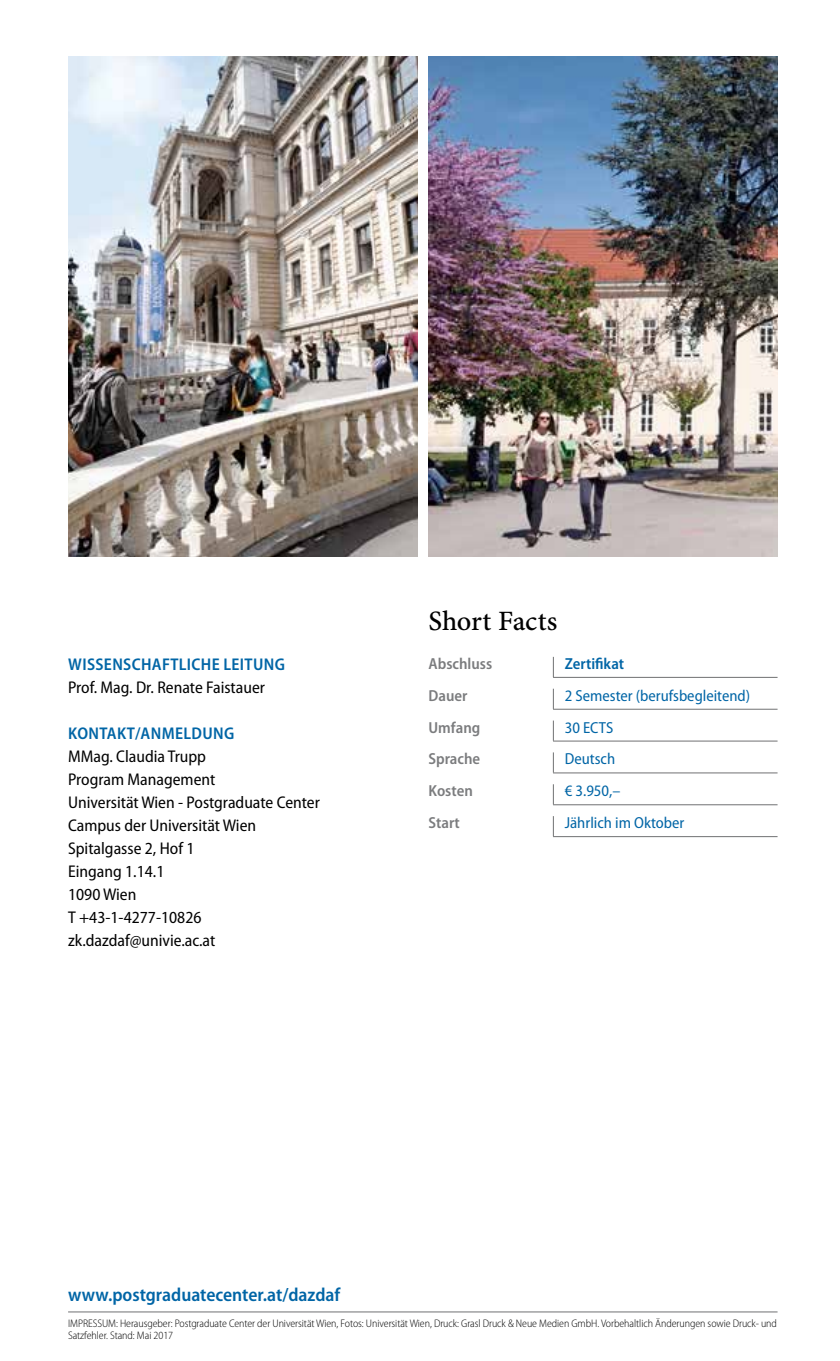
<style>
.page{position:relative;width:840px;height:1361px;background:#fff}
.page>*{position:absolute;margin:0;border:0;box-sizing:border-box;transform-origin:0 0}
.t1{font:28px "Minion Pro Medium Capt";letter-spacing:-.005em;color:#000}
.t2{font:600 semi-condensed 19px "Myriad Pro";color:#0065a6}
.t3{font:semi-condensed 17px/23px "Myriad Pro";color:#000}
.t4{font:600 semi-condensed 17px "Myriad Pro";letter-spacing:.02em;color:#0065a6}
.t5{font:semi-condensed 16px "Myriad Pro";color:#0065a6}
.t6{font:600 semi-condensed 16px "Myriad Pro";color:#7b7c7e}
.t7{font:600 semi-condensed 16px "Myriad Pro";color:#0065a6}
.t8{font:300 semi-condensed 11px/12px "Myriad Pro";letter-spacing:-.005em;color:#000}
</style>
<div class="page">
<svg style="left:552px;top:657px;width:1px;height:20px"></svg>
<hr style="left:552px;top:677px;width:225px;height:1px;background:#707172">
<svg style="left:552px;top:689px;width:1px;height:20px"></svg>
<hr style="left:552px;top:709px;width:225px;height:1px;background:#707172">
<hr style="left:552px;top:741px;width:225px;height:1px;background:#707172">
<svg style="left:552px;top:721px;width:1px;height:20px"></svg>
<svg style="left:552px;top:752px;width:1px;height:20px"></svg>
<hr style="left:552px;top:772px;width:225px;height:1px;background:#707172">
<svg style="left:552px;top:784px;width:1px;height:20px"></svg>
<hr style="left:552px;top:804px;width:225px;height:1px;background:#707172">
<svg style="left:552px;top:816px;width:1px;height:20px"></svg>
<hr style="left:552px;top:836px;width:225px;height:1px;background:#707172">
<hr style="left:68px;top:1311px;width:709px;height:1px;background:#707172">
<img style="left:428px;top:57px;width:349px;height:500px">
<img style="left:68px;top:57px;width:349px;height:500px">
<p class="t4" style="left:68px;top:653px;width:218px">Wissenschaftliche leitung</p>
<p class="t3" style="left:68px;top:675px;width:198px">Prof. Mag. Dr. Renate Faistauer</p>
<p class="t4" style="left:68px;top:722px;width:167px">Kontakt/Anmeldung</p>
<p class="t3" style="left:68px;top:744px;width:253px">MMag. Claudia Trupp<br>Program Management<br>Universität Wien - Postgraduate Center<br>Campus der Universität Wien<br>Spitalgasse 2, Hof 1<br>Eingang 1.14.1<br>1090 Wien<br>T +43-1-4277-10826 zk.dazdaf@univie.ac.at</p>
<h1 class="t1" style="left:428px;top:604px;width:130px">Short Facts</h1>
<p class="t6" style="left:428px;top:653px;width:65px">Abschluss</p>
<p class="t7" style="left:564px;top:653px;width:61px">Zertifikat</p>
<p class="t6" style="left:428px;top:685px;width:40px">Dauer</p>
<p class="t5" style="left:564px;top:685px;width:187px">2 Semester (berufsbegleitend)</p>
<p class="t6" style="left:428px;top:717px;width:53px">Umfang</p>
<p class="t5" style="left:564px;top:717px;width:27px">30 ECTS</p>
<p class="t6" style="left:428px;top:749px;width:53px">Sprache</p>
<p class="t5" style="left:564px;top:749px;width:52px">Deutsch</p>
<p class="t6" style="left:428px;top:781px;width:46px">Kosten</p>
<p class="t5" style="left:564px;top:781px;width:57px">€ 3.950,–</p>
<p class="t6" style="left:428px;top:812px;width:33px">Start</p>
<p class="t5" style="left:564px;top:813px;width:121px">Jährlich im Oktober</p>
<p class="t2" style="left:68px;top:1283px;width:274px">www.postgraduatecenter.at/dazdaf</p>
<p class="t8" style="left:68px;top:1317px;width:710px">IMPRESSUM: Herausgeber: Postgraduate Center der Universität Wien, Fotos: Universität Wien, Druck: Grasl Druck &amp; Neue Medien GmbH. Vorbehaltlich Änderungen sowie Druck- und<br>Satzfehler. Stand: Mai 2017</p>
</div>
